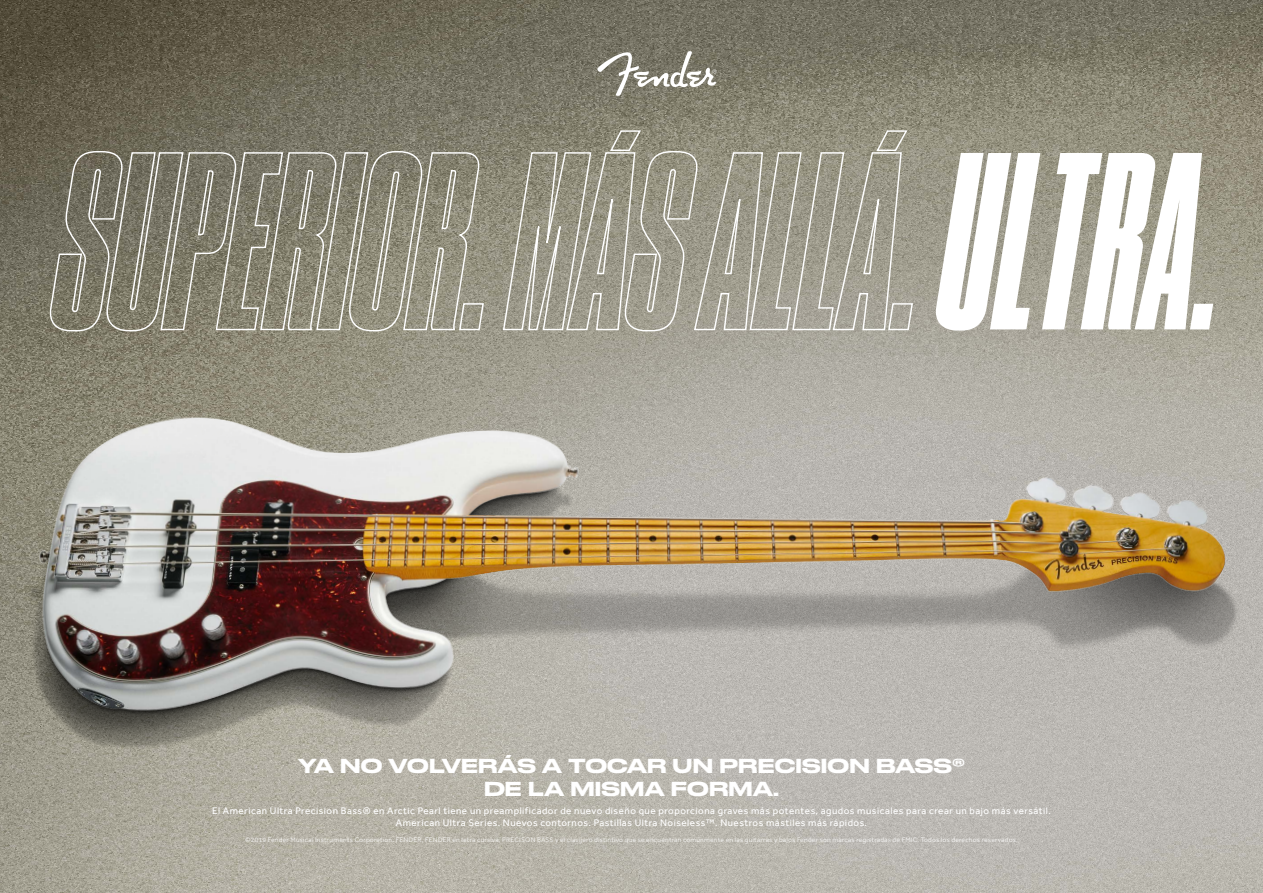
<style>
.page{position:relative;width:1263px;height:893px;background:#fff}
.page>*{position:absolute;margin:0;border:0;box-sizing:border-box;transform-origin:0 0}
.t1{font:500 19.05px/23px "Druk Wide";letter-spacing:.01em;color:#fff;text-align:center}
.t2{font:9.75px/12.1px "Effra Corp";letter-spacing:.05em;color:#fff;text-align:center}
.t3{font:6.75px "Effra Corp";letter-spacing:.025em;color:#fff}
</style>
<div class="page">
<img style="left:0;top:0;width:1263px;height:893px">
<svg style="left:596px;top:50px;width:121px;height:46px"></svg>
<svg style="left:49px;top:129px;width:865px;height:180px;background:#949282"></svg>
<svg style="left:934px;top:153px;width:279px;height:156px"></svg>
<img style="left:35px;top:309px;width:1228px;height:517px">
<h1 class="t1" style="left:298px;top:753px;width:668px">YA NO VOLVERÁS A TOCAR UN PRECISION BASS®<br>DE LA MISMA FORMA.</h1>
<p class="t2" style="left:212px;top:805px;width:840px">El American Ultra Precision Bass® en Arctic Pearl tiene un preamplificador de nuevo diseño que proporciona graves más potentes, agudos musicales para crear un bajo más versátil.<br>American Ultra Series. Nuevos contornos. Pastillas Ultra Noiseless™. Nuestros mástiles más rápidos.</p>
<p class="t3" style="left:245px;top:836px;width:774px">©2019 Fender Musical Instruments Corporation. FENDER, FENDER en letra cursiva, PRECISON BASS y el clavijero distintivo que se encuentran comúnmente en las guitarras y bajos Fender son marcas registradas de FMIC. Todos los derechos reservados.</p>
</div>
